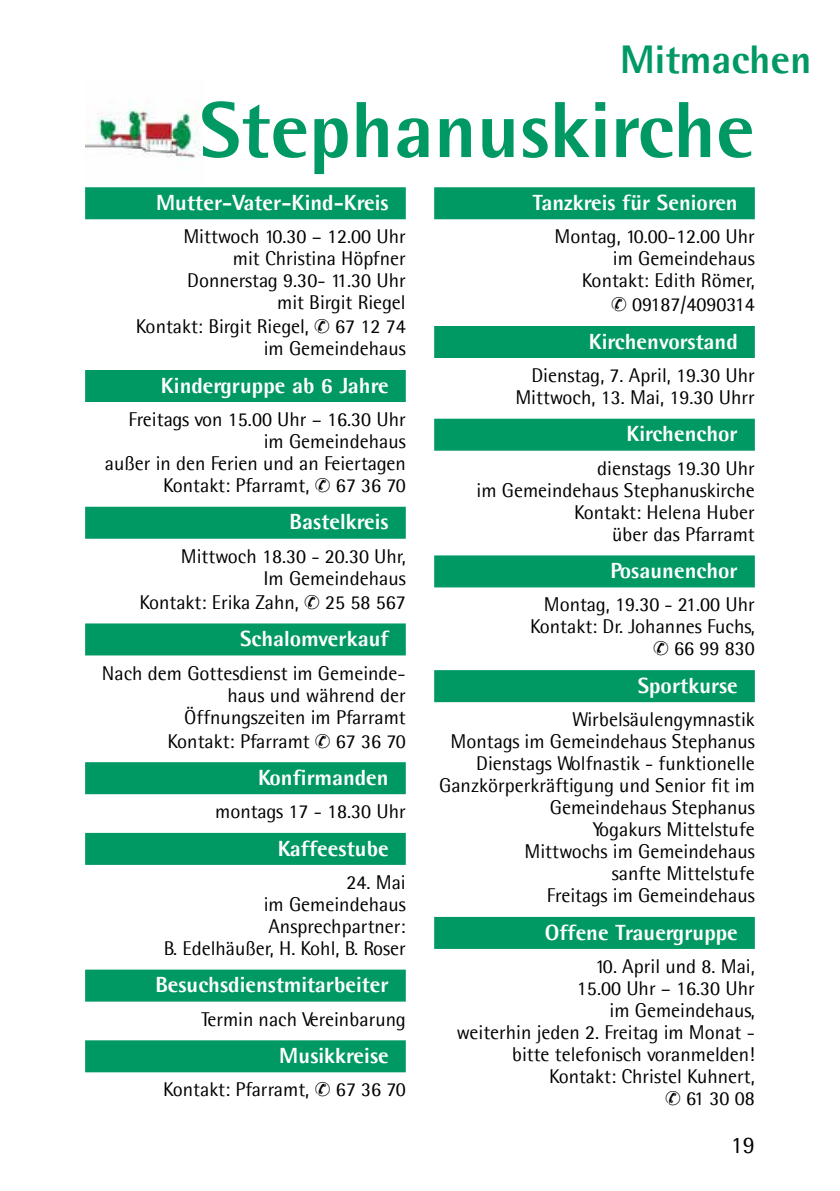
<style>
.page{position:relative;width:840px;height:1191px;background:#fff}
.page>*{position:absolute;margin:0;border:0;box-sizing:border-box;transform-origin:0 0}
.t1{font:700 80px "Agfa Rotis Semisans Ex";color:#009964}
.t2{font:700 40px "Agfa Rotis Semisans Ex";color:#009964}
.t3{font:24px "Agfa Rotis Semisans";color:#000}
.t4{font:700 22px "Agfa Rotis Semisans Ex";color:#fff}
.t5{font:20px/22px "Agfa Rotis Semisans";color:#000;text-align:right}
</style>
<div class="page">
<img style="left:85px;top:100px;width:116px;height:58px">
<div style="left:85px;top:187px;width:320px;height:32px;background:#009964"></div>
<div style="left:85px;top:370px;width:320px;height:32px;background:#009964"></div>
<div style="left:85px;top:507px;width:320px;height:32px;background:#009964"></div>
<div style="left:85px;top:623px;width:320px;height:32px;background:#009964"></div>
<div style="left:85px;top:762px;width:320px;height:32px;background:#009964"></div>
<div style="left:85px;top:833px;width:320px;height:32px;background:#009964"></div>
<div style="left:85px;top:969px;width:320px;height:32px;background:#009964"></div>
<div style="left:85px;top:1040px;width:320px;height:32px;background:#009964"></div>
<div style="left:434px;top:187px;width:320px;height:32px;background:#009964"></div>
<div style="left:434px;top:326px;width:320px;height:32px;background:#009964"></div>
<div style="left:434px;top:419px;width:320px;height:32px;background:#009964"></div>
<div style="left:434px;top:555px;width:320px;height:32px;background:#009964"></div>
<div style="left:434px;top:670px;width:320px;height:32px;background:#009964"></div>
<div style="left:434px;top:917px;width:320px;height:32px;background:#009964"></div>
<h2 class="t2" style="left:619px;top:35px;width:193px">Mitmachen</h2>
<h1 class="t1" style="left:199px;top:81px;width:556px">Stephanuskirche</h1>
<p class="t4" style="left:156px;top:189px;width:234px">Mutter-Vater-Kind-Kreis</p>
<p class="t5" style="left:183px;top:225px;width:224px">Mittwoch 10.30 – 12.00 Uhr mit Christina Höpfner<br>Donnerstag 9.30- 11.30 Uhr mit Birgit Riegel</p>
<p class="t5" style="left:136px;top:315px;width:174px">Kontakt: Birgit Riegel,</p>
<p class="t4" style="left:532px;top:189px;width:206px">Tanzkreis für Senioren</p>
<p class="t5" style="left:554px;top:225px;width:202px">Montag, 10.00-12.00 Uhr im Gemeindehaus<br>Kontakt: Edith Römer,</p>
<p class="t5" style="left:632px;top:293px;width:124px">09187/4090314</p>
<p class="t4" style="left:588px;top:328px;width:150px">Kirchenvorstand</p>
<p class="t5" style="left:515px;top:364px;width:241px">Dienstag, 7. April, 19.30 Uhr<br>Mittwoch, 13. Mai, 19.30 Uhrr</p>
<p class="t4" style="left:626px;top:420px;width:113px">Kirchenchor</p>
<p class="t5" style="left:476px;top:457px;width:279px">dienstags 19.30 Uhr<br>im Gemeindehaus Stephanuskirche<br>Kontakt: Helena Huber<br>über das Pfarramt</p>
<p class="t4" style="left:610px;top:557px;width:129px">Posaunenchor</p>
<p class="t5" style="left:530px;top:593px;width:226px">Montag, 19.30 - 21.00 Uhr<br>Kontakt: Dr. Johannes Fuchs,<br>66 99 830</p>
<p class="t4" style="left:637px;top:672px;width:101px">Sportkurse</p>
<p class="t5" style="left:439px;top:708px;width:317px">Wirbelsäulengymnastik<br>Montags im Gemeindehaus Stephanus<br>Dienstags Wolfnastik - funktionelle<br>Ganzkörperkräftigung und Senior fit im<br>Gemeindehaus Stephanus<br>Yogakurs Mittelstufe<br>Mittwochs im Gemeindehaus<br>sanfte Mittelstufe<br>Freitags im Gemeindehaus</p>
<p class="t4" style="left:544px;top:918px;width:194px">Offene Trauergruppe</p>
<p class="t5" style="left:456px;top:955px;width:300px">10. April und 8. Mai,<br>15.00 Uhr – 16.30 Uhr<br>im Gemeindehaus,<br>weiterhin jeden 2. Freitag im Monat - bitte telefonisch voranmelden!<br>Kontakt: Christel Kuhnert,<br>61 30 08</p>
<p class="t5" style="left:264px;top:315px;width:143px">67 12 74<br>im Gemeindehaus</p>
<p class="t4" style="left:161px;top:372px;width:229px">Kindergruppe ab 6 Jahre</p>
<p class="t5" style="left:128px;top:408px;width:279px">Freitags von 15.00 Uhr – 16.30 Uhr</p>
<p class="t5" style="left:264px;top:430px;width:143px">im Gemeindehaus</p>
<p class="t5" style="left:105px;top:452px;width:302px">außer in den Ferien und an Feiertagen</p>
<p class="t5" style="left:163px;top:474px;width:148px">Kontakt: Pfarramt,</p>
<p class="t5" style="left:336px;top:474px;width:71px">67 36 70</p>
<p class="t4" style="left:289px;top:508px;width:101px">Bastelkreis</p>
<p class="t5" style="left:181px;top:545px;width:226px">Mittwoch 18.30 - 20.30 Uhr,<br>Im Gemeindehaus</p>
<p class="t5" style="left:139px;top:591px;width:161px">Kontakt: Erika Zahn,</p>
<p class="t5" style="left:325px;top:591px;width:82px">25 58 567</p>
<p class="t4" style="left:240px;top:625px;width:150px">Schalomverkauf</p>
<p class="t5" style="left:102px;top:661px;width:305px">Nach dem Gottesdienst im Gemeinde&shy;haus und während der<br>Öffnungszeiten im Pfarramt</p>
<p class="t5" style="left:167px;top:729px;width:143px">Kontakt: Pfarramt</p>
<p class="t5" style="left:336px;top:729px;width:71px">67 36 70</p>
<p class="t4" style="left:258px;top:764px;width:132px">Konfirmanden</p>
<p class="t5" style="left:215px;top:800px;width:192px">montags 17 - 18.30 Uhr</p>
<p class="t4" style="left:277px;top:834px;width:112px">Kaffeestube</p>
<p class="t5" style="left:164px;top:871px;width:243px">24. Mai<br>im Gemeindehaus<br>Ansprechpartner:<br>B. Edelhäußer, H. Kohl, B. Roser</p>
<p class="t4" style="left:155px;top:971px;width:234px">Besuchsdienstmitarbeiter</p>
<p class="t5" style="left:201px;top:1007px;width:206px">Termin nach Vereinbarung</p>
<p class="t4" style="left:279px;top:1042px;width:111px">Musikkreise</p>
<p class="t5" style="left:163px;top:1078px;width:148px">Kontakt: Pfarramt,</p>
<p class="t5" style="left:336px;top:1078px;width:71px">67 36 70</p>
<p class="t3" style="left:730px;top:1130px;width:26px">19</p>
</div>
